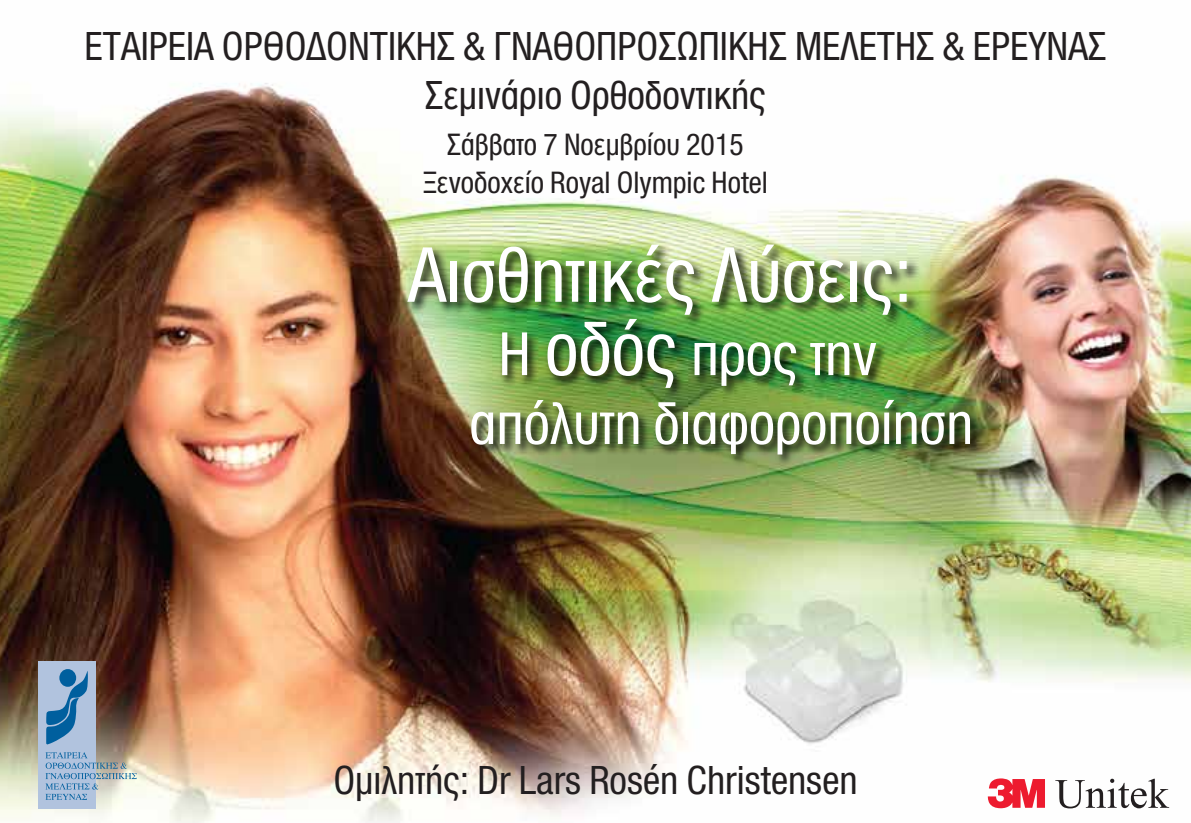
<style>
.page{position:relative;width:1191px;height:823px;background:#fff}
.page>*{position:absolute;margin:0;border:0;box-sizing:border-box;transform-origin:0 0}
.t1{font:condensed 81.4px "Helvetica Neue Greek";color:#fff}
.t2{font:condensed 64px "Helvetica Neue Greek";color:#fff}
.t3{font:condensed 62.6px "Helvetica Neue Greek";color:#fff}
.t4{font:condensed 42px/49px "Helvetica Neue Greek";color:#231f20;text-align:center}
.t5{font:condensed 32px/38.4px "Helvetica Neue Greek";color:#231f20;text-align:center}
.s1{font-size:80px}
</style>
<div class="page">
<img style="left:0;top:83px;width:1191px;height:739px">
<div style="left:38px;top:660px;width:58px;height:148px;background:#b1c3de"></div>
<svg style="left:46px;top:671px;width:42px;height:73px"></svg>
<div style="left:59px;top:668px;width:17px;height:18px;background:#005f9e;border-radius:50%"></div>
<svg style="left:45px;top:751px;width:92px;height:48px"></svg>
<svg style="left:987px;top:778px;width:58px;height:29px"></svg>
<svg style="left:1055px;top:778px;width:114px;height:30px"></svg>
<img style="left:401px;top:228px;width:528px;height:106px">
<img style="left:493px;top:302px;width:399px;height:84px">
<img style="left:464px;top:386px;width:524px;height:84px">
<p class="t4" style="left:85px;top:21px;width:1023px">ΕΤΑΙΡΕΙΑ ΟΡΘΟ∆ΟΝΤΙΚΗΣ &amp; ΓΝΑΘΟΠΡΟΣΩΠΙΚΗΣ ΜΕΛΕΤΗΣ &amp; EΡΕΥΝΑΣ<br>Σεµινάριο Ορθοδοντικής</p>
<p class="t5" style="left:423px;top:125px;width:346px">Σάββατο 7 Νοεµβρίου 2015<br>Ξενοδοχείο Royal Olympic Hotel</p>
<h1 class="t1" style="left:408px;top:232px;width:506px">Αισθητικές Λύσεις:</h1>
<h2 class="t2" style="left:498px;top:320px;width:380px">Η <span class="s1">οδός</span> προς την</h2>
<h3 class="t3" style="left:469px;top:390px;width:505px">απόλυτη διαφοροποίηση</h3>
<p class="t4" style="left:333px;top:755px;width:525px">Οµιλητής: Dr Lars Rosén Christensen</p>
</div>
